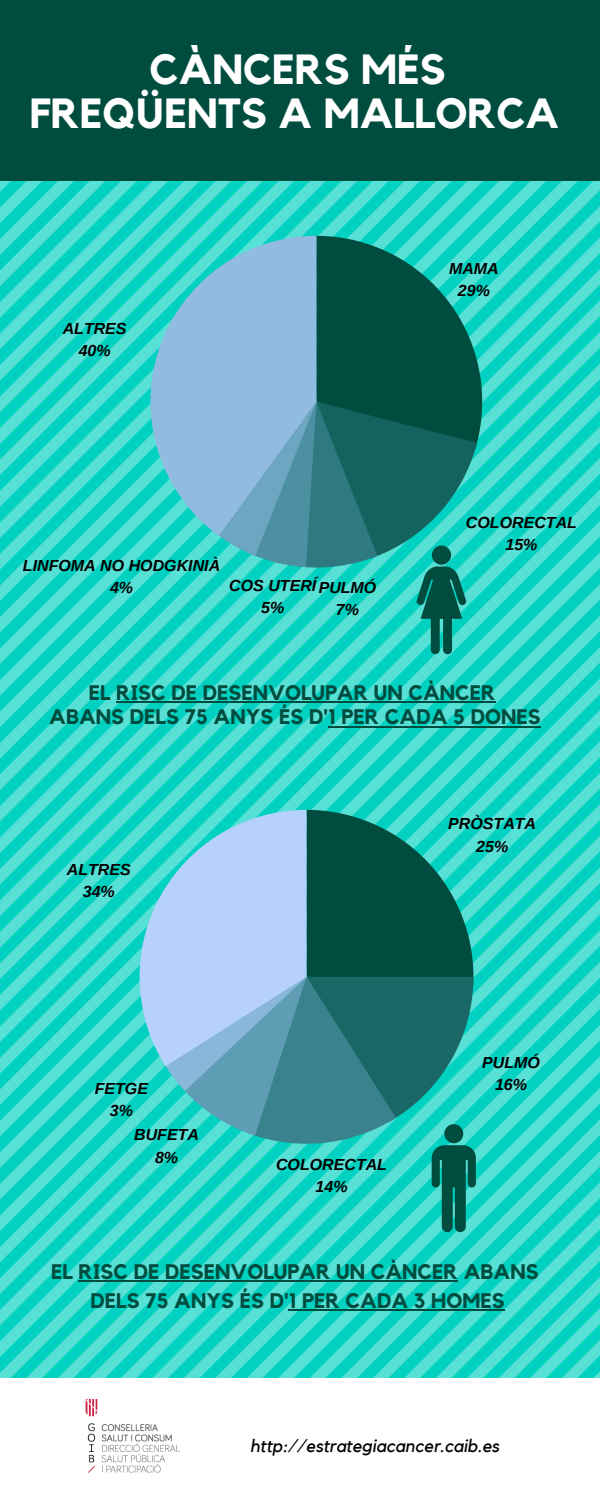
<style>
.page{position:relative;width:600px;height:1500px;background:#fff}
.page>*{position:absolute;margin:0;border:0;box-sizing:border-box;transform-origin:0 0}
.t1{font:700 42px/43.6px "Kollektif";color:#fff;text-align:center}
.t2{font:700 21px/24.8px "Kollektif";color:#004d40;text-align:center}
.t3{font:italic 18px "Kollektif";color:#000}
.t4{font:italic 700 16px/22.1px "Arimo";color:#000;text-align:center}
</style>
<div class="page">
<img style="left:0;top:181px;width:600px;height:1197px">
<div style="left:0;top:0;width:600px;height:181px;background:#004d40"></div>
<hr style="left:116px;top:701px;width:380px;height:2px;background:#004d40">
<hr style="left:328px;top:726px;width:213px;height:1px;background:#004d40">
<svg style="left:151px;top:236px;width:61px;height:300px;background:#68c6d7"></svg>
<hr style="left:79px;top:1280px;width:379px;height:2px;background:#004d40">
<hr style="left:289px;top:1310px;width:216px;height:1px;background:#004d40">
<svg style="left:140px;top:810px;width:21px;height:256px;background:#68d5e0"></svg>
<img style="left:85px;top:1398px;width:95px;height:75px">
<svg style="left:212px;top:236px;width:270px;height:418px;background:#36999a"></svg>
<svg style="left:161px;top:810px;width:315px;height:422px;background:#44a5aa"></svg>
<h1 class="t1" style="left:30px;top:50px;width:531px">CÀNCERS MÉS<br>FREQÜENTS A MALLORCA</h1>
<p class="t4" style="left:63px;top:318px;width:65px">ALTRES<br>40%</p>
<p class="t4" style="left:23px;top:554px;width:199px">LINFOMA NO HODGKINIÀ<br>4%</p>
<p class="t4" style="left:229px;top:574px;width:89px">COS UTERÍ<br>5%</p>
<p class="t4" style="left:319px;top:576px;width:59px">PULMÓ<br>7%</p>
<p class="t4" style="left:449px;top:257px;width:51px">MAMA<br>29%</p>
<p class="t4" style="left:466px;top:511px;width:113px">COLORECTAL<br>15%</p>
<p class="t2" style="left:49px;top:681px;width:493px">EL RISC DE DESENVOLUPAR UN CÀNCER<br>ABANS DELS 75 ANYS ÉS D'1 PER CADA 5 DONES</p>
<p class="t4" style="left:67px;top:858px;width:65px">ALTRES<br>34%</p>
<p class="t4" style="left:95px;top:1077px;width:55px">FETGE<br>3%</p>
<p class="t4" style="left:134px;top:1124px;width:66px">BUFETA<br>8%</p>
<p class="t4" style="left:448px;top:813px;width:89px">PRÒSTATA<br>25%</p>
<p class="t4" style="left:276px;top:1153px;width:112px">COLORECTAL<br>14%</p>
<p class="t4" style="left:482px;top:1051px;width:59px">PULMÓ<br>16%</p>
<p class="t2" style="left:51px;top:1258px;width:489px;line-height:29.2px">EL RISC DE DESENVOLUPAR UN CÀNCER ABANS<br>DELS 75 ANYS ÉS D'1 PER CADA 3 HOMES</p>
<p class="t3" style="left:250px;top:1438px;width:251px">http://estrategiacancer.caib.es</p>
</div>
